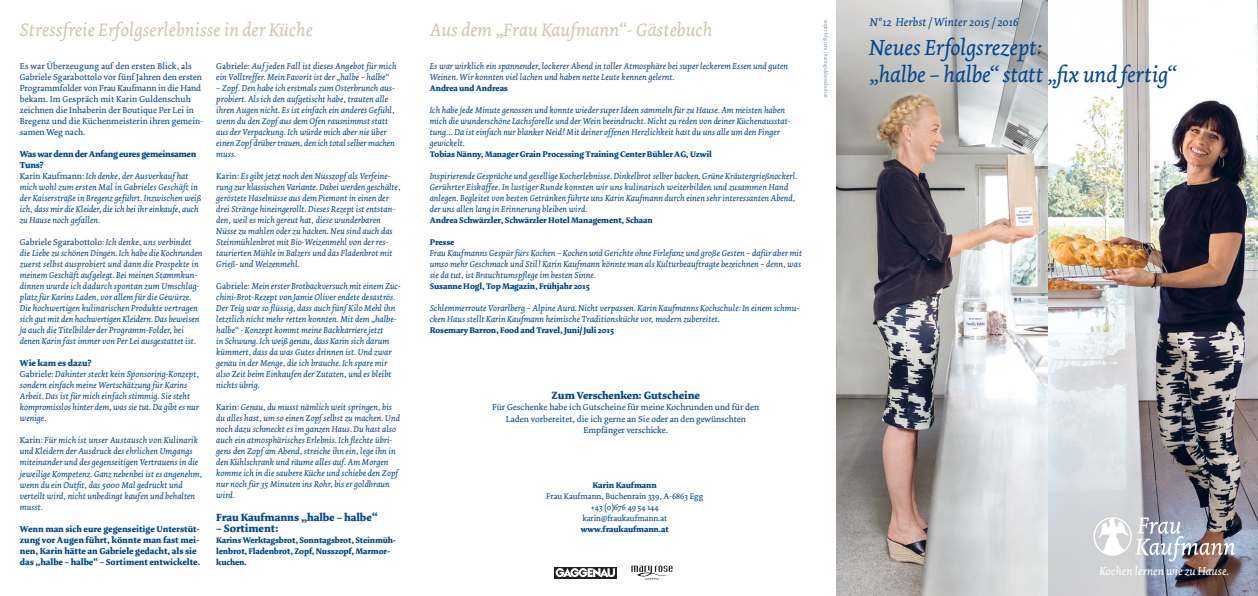
<style>
.page{position:relative;width:1258px;height:596px;background:#fff}
.page>*{position:absolute;margin:0;border:0;box-sizing:border-box;transform-origin:0 0}
.t1{font:italic 23px/27px "Dolly";letter-spacing:-.01em;color:#014990}
.t2{font:italic 19px "Dolly";color:#d1c8b2}
.t3{font:italic 12px "Dolly";color:#014990}
.t4{font:italic 12px "Dolly";color:#fff}
.t5{font:700 11px "Dolly";color:#014990}
.t6{font:italic 9px/11px "Dolly";color:#014990}
.t7{font:9px/11px "Dolly";color:#014990}
.t8{font:700 9px/11px "Dolly";color:#014990}
.t9{font:700 8.5px/11px "Dolly";letter-spacing:-.01em;color:#014990}
.t10{font:8.5px/11px "Dolly";letter-spacing:-.005em;color:#014990;text-align:center}
.t11{font:5px "Dolly";color:#788bbc}
.s1{font-weight:700;font-style:normal}
.s2{font-style:normal}
.s3{font-size:10.8px}
</style>
<div class="page">
<img style="left:836px;top:0;width:421px;height:595px">
<img style="left:1093px;top:517px;width:142px;height:44px">
<svg style="left:554px;top:567px;width:62px;height:11px"></svg>
<svg style="left:555px;top:567px;width:60px;height:9px"></svg>
<svg style="left:631px;top:565px;width:43px;height:14px"></svg>
<h2 class="t2" style="left:20px;top:18px;width:294px">Stressfreie Erfolgserlebnisse in der Küche</h2>
<h2 class="t2" style="left:429px;top:18px;width:284px">Aus dem „Frau Kaufmann“- Gästebuch</h2>
<h3 class="t3" style="left:869px;top:15px;width:150px">N°12 Herbst / Winter 2015 / 2016</h3>
<p class="t6" style="left:429px;top:61px;width:360px">Es war wirklich ein spannender, lockerer Abend in toller Atmosphäre bei super leckerem Essen und guten<br>Weinen. Wir konnten viel lachen und haben nette Leute kennen gelernt.</p>
<p class="t9" style="left:429px;top:83px;width:80px">Andrea und Andreas</p>
<p class="t6" style="left:429px;top:105px;width:362px">Ich habe jede Minute genossen und konnte wieder super Ideen sammeln für zu Hause. Am meisten haben mich die wunderschöne Lachsforelle und der Wein beeindruckt. Nicht zu reden von deiner Küchenausstat&shy;tung… Da ist einfach nur blanker Neid! Mit deiner offenen Herzlichkeit hast du uns alle um den Finger gewickelt.</p>
<p class="t9" style="left:429px;top:149px;width:283px">Tobias Nänny, Manager Grain Processing Training Center Bühler AG, Uzwil</p>
<p class="t6" style="left:429px;top:171px;width:369px">Inspirierende Gespräche und gesellige Kocherlebnisse. Dinkelbrot selber backen. Grüne Kräutergrießnockerl.<br>Gerührter Eiskaffee. In lustiger Runde konnten wir uns kulinarisch weiterbilden und zusammen Hand anlegen. Begleitet von besten Getränken führte uns Karin Kaufmann durch einen sehr interessanten Abend, der uns allen lang in Erinnerung bleiben wird.</p>
<p class="t9" style="left:429px;top:215px;width:224px">Andrea Schwärzler, Schwärzler Hotel Management, Schaan</p>
<p class="t9" style="left:429px;top:237px;width:26px">Presse</p>
<p class="t6" style="left:429px;top:248px;width:374px;text-align:justify">Frau Kaufmanns Gespür fürs Kochen – Kochen und Gerichte ohne Firlefanz und große Gesten – dafür aber mit umso mehr Geschmack und Stil! Karin Kaufmann könnte man als Kulturbeauftragte bezeichnen – denn, was sie da tut, ist Brauchtumspflege im besten Sinne.</p>
<p class="t9" style="left:429px;top:281px;width:162px">Susanne Hogl, Top Magazin, Frühjahr 2015</p>
<p class="t6" style="left:429px;top:303px;width:371px">Schlemmerroute Vorarlberg – Alpine Aura. Nicht verpassen. Karin Kaufmanns Kochschule: In einem schmu&shy;cken Haus stellt Karin Kaufmann heimische Traditionsküche vor, modern zubereitet.</p>
<p class="t9" style="left:429px;top:325px;width:186px">Rosemary Barron, Food and Travel, Juni/ Juli 2015</p>
<p class="t11" style="left:828px;top:20px;width:80px;rotate:90deg">super-bfg.com / karinguldenschuh.at</p>
<h1 class="t1" style="left:869px;top:34px;width:309px">Neues Erfolgsrezept:<br>„halbe – halbe“ statt „fix und fertig“</h1>
<p class="t7" style="left:20px;top:61px;width:185px">Es war Überzeugung auf den ersten Blick, als Gabriele Sgarabottolo vor fünf Jahren den ersten Programmfolder von Frau Kaufmann in die Hand bekam. Im Gespräch mit Karin Guldenschuh zeichnen die Inhaberin der Boutique Per Lei in Bregenz und die Küchenmeisterin ihren gemein&shy;samen Weg nach.</p>
<p class="t6" style="left:20px;top:149px;width:183px"><span class="s1">Was war denn der Anfang eures gemeinsamen Tuns?<br></span><span class="s2">Karin Kaufmann:</span> Ich denke, der Ausverkauf hat mich wohl zum ersten Mal in Gabrieles Geschäft in der Kaiserstraße in Bregenz geführt. Inzwischen weiß ich, dass mir die Kleider, die ich bei ihr einkaufe, auch zu Hause noch gefallen.</p>
<p class="t6" style="left:20px;top:237px;width:184px"><span class="s2">Gabriele Sgarabottolo:</span> Ich denke, uns verbindet die Liebe zu schönen Dingen. Ich habe die Kochrunden zuerst selbst ausprobiert und dann die Prospekte in meinem Geschäft aufgelegt. Bei meinen Stammkun&shy;dinnen wurde ich dadurch spontan zum Umschlag&shy;platz für Karins Laden, vor allem für die Gewürze.<br>Die hochwertigen kulinarischen Produkte vertragen sich gut mit den hochwertigen Kleidern. Das beweisen ja auch die Titelbilder der Programm-Folder, bei denen Karin fast immer von Per Lei ausgestattet ist.</p>
<p class="t6" style="left:20px;top:358px;width:181px"><span class="s1">Wie kam es dazu?<br></span><span class="s2">Gabriele:</span> Dahinter steckt kein Sponsoring-Konzept, sondern einfach meine Wertschätzung für Karins Arbeit. Das ist für mich einfach stimmig. Sie steht kompromisslos hinter dem, was sie tut. Da gibt es nur wenige.</p>
<p class="t6" style="left:20px;top:435px;width:184px"><span class="s2">Karin:</span> Für mich ist unser Austausch von Kulinarik und Kleidern der Ausdruck des ehrlichen Umgangs miteinander und des gegenseitigen Vertrauens in die jeweilige Kompetenz. Ganz nebenbei ist es angenehm, wenn du ein Outfit, das 5000 Mal gedruckt und verteilt wird, nicht unbedingt kaufen und behalten musst.</p>
<p class="t8" style="left:20px;top:523px;width:182px">Wenn man sich eure gegenseitige Unterstüt&shy;zung vor Augen führt, könnte man fast mei&shy;nen, Karin hätte an Gabriele gedacht, als sie das „halbe – halbe“ – Sortiment entwickelte.</p>
<p class="t6" style="left:216px;top:61px;width:182px"><span class="s2">Gabriele:</span> Auf jeden Fall ist dieses Angebot für mich ein Volltreffer. Mein Favorit ist der „halbe – halbe“</p>
<p class="t6" style="left:216px;top:83px;width:180px">– Zopf. Den habe ich erstmals zum Osterbrunch aus&shy;probiert. Als ich den aufgetischt habe, trauten alle ihren Augen nicht. Es ist einfach ein anderes Gefühl, wenn du den Zopf aus dem Ofen rausnimmst statt aus der Verpackung. Ich würde mich aber nie über einen Zopf drüber trauen, den ich total selber machen muss.</p>
<p class="t6" style="left:216px;top:171px;width:186px"><span class="s2">Karin:</span> Es gibt jetzt noch den Nusszopf als Verfeine&shy;rung zur klassischen Variante. Dabei werden geschälte, geröstete Haselnüsse aus dem Piemont in einen der drei Stränge hineingerollt. Dieses Rezept ist entstan&shy;den, weil es mich gereut hat, diese wunderbaren Nüsse zu mahlen oder zu hacken. Neu sind auch das Steinmühlenbrot mit Bio-Weizenmehl von der res&shy;taurierten Mühle in Balzers und das Fladenbrot mit Grieß- und Weizenmehl.</p>
<p class="t6" style="left:216px;top:281px;width:186px"><span class="s2">Gabriele:</span> Mein erster Brotbackversuch mit einem Zuc&shy;chini-Brot-Rezept von Jamie Oliver endete desaströs.<br>Der Teig war so flüssig, dass auch fünf Kilo Mehl ihn letztlich nicht mehr retten konnten. Mit dem „halbe&shy;halbe“ - Konzept kommt meine Backkarriere jetzt<br>in Schwung. Ich weiß genau, dass Karin sich darum kümmert, dass da was Gutes drinnen ist. Und zwar genau in der Menge, die ich brauche. Ich spare mir also Zeit beim Einkaufen der Zutaten, und es bleibt nichts übrig.</p>
<p class="t6" style="left:216px;top:402px;width:185px"><span class="s2">Karin:</span> Genau, du musst nämlich weit springen, bis du alles hast, um so einen Zopf selbst zu machen. Und noch dazu schmeckt es im ganzen Haus. Du hast also auch ein atmosphärisches Erlebnis. Ich flechte übri&shy;gens den Zopf am Abend, streiche ihn ein, lege ihn in den Kühlschrank und räume alles auf. Am Morgen komme ich in die saubere Küche und schiebe den Zopf nur noch für 35 Minuten ins Rohr, bis er goldbraun wird.</p>
<p class="t5" style="left:216px;top:510px;width:163px">Frau Kaufmanns „halbe – halbe“</p>
<p class="t5" style="left:216px;top:521px;width:64px">– Sortiment:</p>
<p class="t9" style="left:216px;top:534px;width:181px">Karins Werktagsbrot, Sonntagsbrot, Steinmüh&shy;lenbrot, Fladenbrot, Zopf, Nusszopf, Marmor&shy;kuchen.</p>
<p class="t5" style="left:551px;top:389px;width:150px">Zum <span class="s3">Verschenken</span>: Gutscheine</p>
<p class="t7" style="left:492px;top:402px;width:268px;text-align:center">Für Geschenke habe ich Gutscheine für meine Kochrunden und für den<br>Laden vorbereitet, die ich gerne an Sie oder an den gewünschten<br>Empfänger verschicke.</p>
<p class="t9" style="left:592px;top:479px;width:66px">Karin Kaufmann</p>
<p class="t10" style="left:546px;top:490px;width:158px">Frau Kaufmann, Buchenrain 339, A-6863 Egg +43 (0)676 49 54 144<br>karin@fraukaufmann.at</p>
<p class="t9" style="left:580px;top:523px;width:89px">www.fraukaufmann.at</p>
<h3 class="t4" style="left:1099px;top:563px;width:131px">Kochen lernen wie zu Hause.</h3>
</div>
